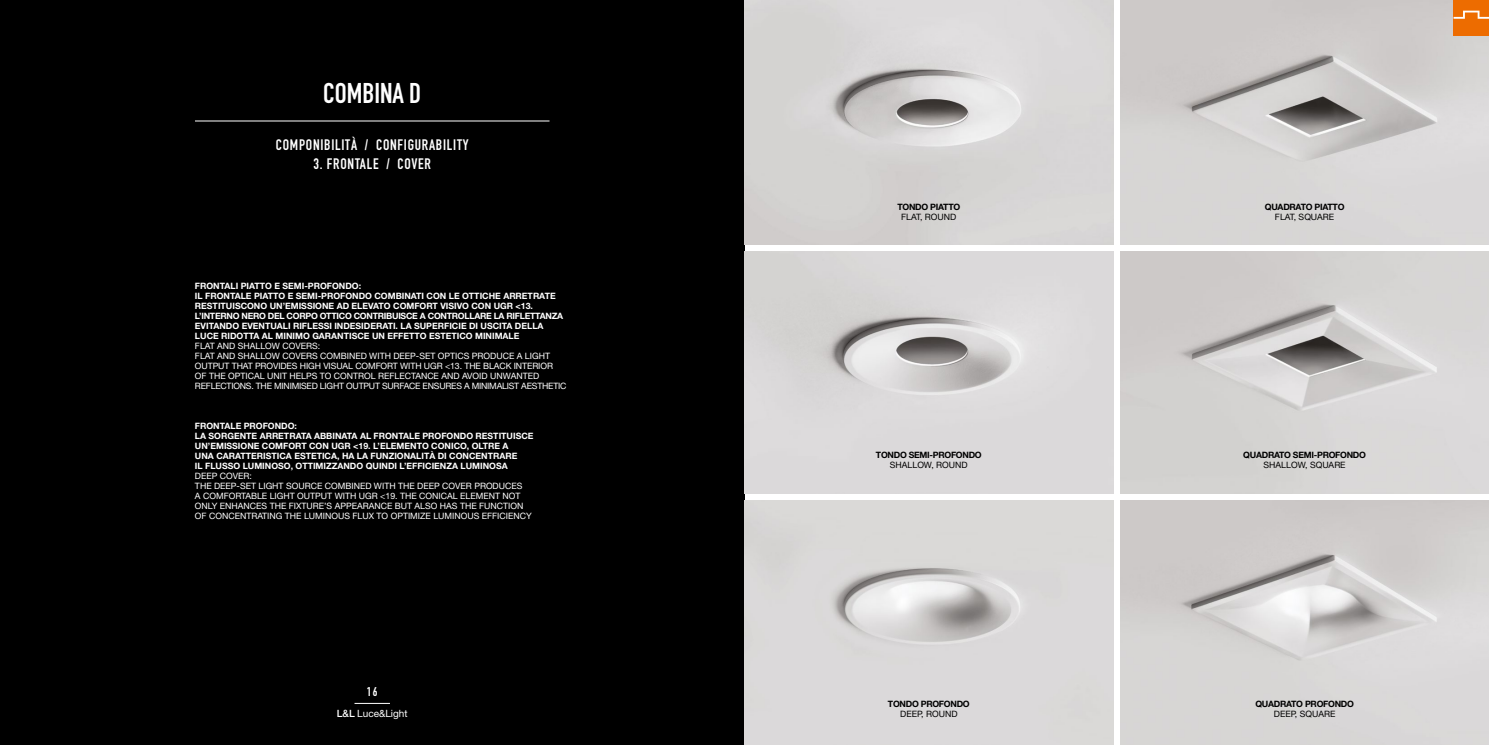
<style>
.page{position:relative;width:1489px;height:745px;background:#fff}
.page>*{position:absolute;margin:0;border:0;box-sizing:border-box;transform-origin:0 0}
.t1{font:28.12px "DIN Engschrift";color:#fff}
.t2{font:15px "DIN Engschrift";letter-spacing:.05em;color:#fff}
.t3{font:12.5px "DIN Engschrift";color:#fff}
.t4{font:10px "Helvetica Neue";color:#fff}
.t5{font:700 8.75px/10px "Helvetica Neue";color:#fff}
.t6{font:8.75px/10px "Helvetica Neue";color:#fff}
.t7{font:700 8.75px "Helvetica Neue";letter-spacing:-.03em;color:#000}
.t8{font:8.75px "Helvetica Neue";color:#000}
.s1{font-weight:500}
</style>
<div class="page">
<div style="left:0;top:0;width:744px;height:744px;background:#000"></div>
<img style="left:1120px;top:0;width:368px;height:244px">
<hr style="left:354px;top:702px;width:36px;height:1px;background:#fff">
<hr style="left:195px;top:121px;width:354px;height:1px;background:#fff">
<div style="left:1453px;top:0;width:35px;height:35px;background:#ed6c00"></div>
<svg style="left:1453px;top:11px;width:35px;height:8px"></svg>
<img style="left:744px;top:0;width:369px;height:244px">
<img style="left:1120px;top:252px;width:368px;height:241px">
<img style="left:744px;top:500px;width:369px;height:244px">
<img style="left:744px;top:252px;width:369px;height:241px">
<img style="left:1120px;top:500px;width:368px;height:244px">
<h1 class="t1" style="left:323px;top:77px;width:99px">COMBINA D</h1>
<h2 class="t2" style="left:276px;top:136px;width:194px">COMPONIBILITÀ / CONFIGURABILITY</h2>
<h2 class="t2" style="left:313px;top:155px;width:119px">3. FRONTALE / COVER</h2>
<p class="t5" style="left:195px;top:280px;width:369px">FRONTALI PIATTO E SEMI-PROFONDO:<br>IL FRONTALE PIATTO E SEMI-PROFONDO COMBINATI CON LE OTTICHE ARRETRATE RESTITUISCONO UN’EMISSIONE AD ELEVATO COMFORT VISIVO CON UGR &lt;13.<br>L’INTERNO NERO DEL CORPO OTTICO CONTRIBUISCE A CONTROLLARE LA RIFLETTANZA EVITANDO EVENTUALI RIFLESSI INDESIDERATI. LA SUPERFICIE DI USCITA DELLA LUCE RIDOTTA AL MINIMO GARANTISCE UN EFFETTO ESTETICO MINIMALE</p>
<p class="t6" style="left:195px;top:340px;width:373px">FLAT AND SHALLOW COVERS:<br>FLAT AND SHALLOW COVERS COMBINED WITH DEEP-SET OPTICS PRODUCE A LIGHT OUTPUT THAT PROVIDES HIGH VISUAL COMFORT WITH UGR &lt;13. THE BLACK INTERIOR OF THE OPTICAL UNIT HELPS TO CONTROL REFLECTANCE AND AVOID UNWANTED REFLECTIONS. THE MINIMISED LIGHT OUTPUT SURFACE ENSURES A MINIMALIST AESTHETIC</p>
<p class="t5" style="left:195px;top:420px;width:340px">FRONTALE PROFONDO:<br>LA SORGENTE ARRETRATA ABBINATA AL FRONTALE PROFONDO RESTITUISCE UN’EMISSIONE COMFORT CON UGR &lt;19. L’ELEMENTO CONICO, OLTRE A<br>UNA CARATTERISTICA ESTETICA, HA LA FUNZIONALITÀ DI CONCENTRARE<br>IL FLUSSO LUMINOSO, OTTIMIZZANDO QUINDI L’EFFICIENZA LUMINOSA</p>
<p class="t6" style="left:195px;top:470px;width:338px">DEEP COVER:<br>THE DEEP-SET LIGHT SOURCE COMBINED WITH THE DEEP COVER PRODUCES<br>A COMFORTABLE LIGHT OUTPUT WITH UGR &lt;19. THE CONICAL ELEMENT NOT ONLY ENHANCES THE FIXTURE’S APPEARANCE BUT ALSO HAS THE FUNCTION OF CONCENTRATING THE LUMINOUS FLUX TO OPTIMIZE LUMINOUS EFFICIENCY</p>
<h3 class="t3" style="left:367px;top:684px;width:12px">16</h3>
<p class="t4" style="left:337px;top:706px;width:72px"><span class="s1">L&amp;L</span> Luce&amp;Light</p>
<p class="t7" style="left:897px;top:201px;width:64px">TONDO PIATTO</p>
<p class="t8" style="left:901px;top:211px;width:57px">FLAT, ROUND</p>
<p class="t7" style="left:1264px;top:201px;width:81px">QUADRATO PIATTO</p>
<p class="t8" style="left:1274px;top:211px;width:61px">FLAT, SQUARE</p>
<p class="t7" style="left:875px;top:449px;width:107px">TONDO SEMI-PROFONDO</p>
<p class="t8" style="left:889px;top:459px;width:79px">SHALLOW, ROUND</p>
<p class="t7" style="left:1243px;top:449px;width:124px">QUADRATO SEMI-PROFONDO</p>
<p class="t8" style="left:1263px;top:459px;width:84px">SHALLOW, SQUARE</p>
<p class="t7" style="left:888px;top:697px;width:83px">TONDO PROFONDO</p>
<p class="t8" style="left:900px;top:707px;width:59px">DEEP, ROUND</p>
<p class="t7" style="left:1255px;top:697px;width:100px">QUADRATO PROFONDO</p>
<p class="t8" style="left:1273px;top:707px;width:63px">DEEP, SQUARE</p>
</div>
